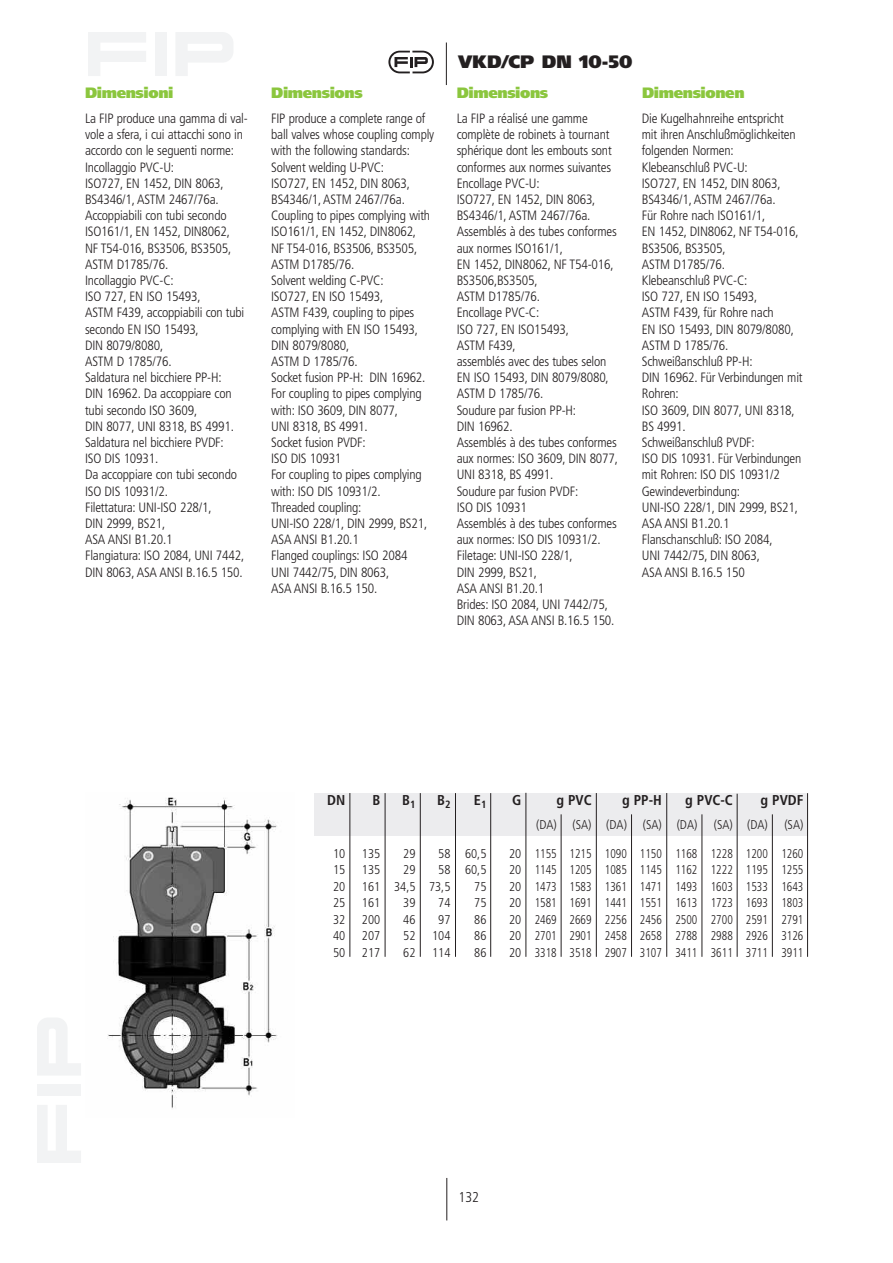
<style>
.page{position:relative;width:893px;height:1263px;background:#fff}
.page>*{position:absolute;margin:0;border:0;box-sizing:border-box;transform-origin:0 0}
.t1{font:900 18px "Frutiger LT Std";color:#231f20}
.t2{font:900 15px "Frutiger LT Std";letter-spacing:-.025em;color:#8bc63e}
.t3{font:700 condensed 14.25px "Frutiger LT Std";color:#231f20}
.t4{font:300 condensed 14.25px "Frutiger LT Std";color:#231f20}
.t5{font:300 condensed 13.5px/16.2px "Frutiger LT Std";letter-spacing:-.015em;color:#231f20}
.t6{font:300 condensed 12.75px/16.5px "Frutiger LT Std";color:#231f20;text-align:justify;scale:.9 1}
.t7{font:300 condensed 12.75px/16.5px "Frutiger LT Std";color:#231f20;text-align:justify}
</style>
<div class="page">
<hr style="left:446px;top:1178px;width:1px;height:42px;background:#231f20">
<hr style="left:446px;top:43px;width:1px;height:42px;background:#231f20">
<svg style="left:388px;top:51px;width:46px;height:22px"></svg>
<svg style="left:88px;top:32px;width:58px;height:44px"></svg>
<div style="left:155px;top:32px;width:12px;height:44px;background:#f2f3f4"></div>
<svg style="left:176px;top:32px;width:57px;height:44px"></svg>
<svg style="left:37px;top:1105px;width:44px;height:58px"></svg>
<div style="left:37px;top:1084px;width:44px;height:12px;background:#f2f3f4"></div>
<svg style="left:37px;top:1018px;width:44px;height:57px"></svg>
<img style="left:107px;top:797px;width:171px;height:312px">
<div style="left:314px;top:793px;width:493px;height:42px;background:#ececee"></div>
<hr style="left:349px;top:793px;width:1px;height:164px;background:#231f20">
<hr style="left:525px;top:793px;width:1px;height:164px;background:#231f20">
<hr style="left:561px;top:814px;width:1px;height:143px;background:#231f20">
<hr style="left:631px;top:814px;width:1px;height:143px;background:#231f20">
<hr style="left:702px;top:814px;width:1px;height:143px;background:#231f20">
<hr style="left:807px;top:793px;width:1px;height:164px;background:#231f20">
<hr style="left:490px;top:793px;width:1px;height:164px;background:#231f20">
<hr style="left:420px;top:793px;width:1px;height:164px;background:#231f20">
<hr style="left:385px;top:793px;width:1px;height:164px;background:#231f20">
<hr style="left:455px;top:793px;width:1px;height:164px;background:#231f20">
<hr style="left:666px;top:793px;width:1px;height:164px;background:#231f20">
<hr style="left:596px;top:793px;width:1px;height:164px;background:#231f20">
<hr style="left:737px;top:794px;width:1px;height:163px;background:#231f20">
<hr style="left:772px;top:814px;width:1px;height:143px;background:#231f20">
<h1 class="t1" style="left:458px;top:55px;width:176px">VKD/CP DN 10-50</h1>
<p class="t2" style="left:85px;top:87px;width:90px">Dimensioni</p>
<p class="t2" style="left:271px;top:87px;width:93px">Dimensions</p>
<p class="t2" style="left:457px;top:87px;width:93px">Dimensions</p>
<p class="t2" style="left:642px;top:87px;width:104px">Dimensionen</p>
<p class="t5" style="left:85px;top:111px;width:164px">La FIP produce una gamma di val&shy;vole a sfera, i cui attacchi sono in accordo con le seguenti norme:<br>Incollaggio PVC-U:<br>ISO727, EN 1452, DIN 8063,<br>BS4346/1, ASTM 2467/76a.<br>Accoppiabili con tubi secondo<br>ISO161/1, EN 1452, DIN8062,<br>NF T54-016, BS3506, BS3505,<br>ASTM D1785/76.<br>Incollaggio PVC-C:<br>ISO 727, EN ISO 15493,<br>ASTM F439, accoppiabili con tubi secondo EN ISO 15493,<br>DIN 8079/8080,<br>ASTM D 1785/76.<br>Saldatura nel bicchiere PP-H:<br>DIN 16962. Da accoppiare con tubi secondo ISO 3609,<br>DIN 8077, UNI 8318, BS 4991.<br>Saldatura nel bicchiere PVDF:<br>ISO DIS 10931.<br>Da accoppiare con tubi secondo<br>ISO DIS 10931/2.<br>Filettatura: UNI-ISO 228/1,<br>DIN 2999, BS21,<br>ASA ANSI B1.20.1<br>Flangiatura: ISO 2084, UNI 7442,<br>DIN 8063, ASA ANSI B.16.5 150.</p>
<p class="t5" style="left:271px;top:111px;width:165px">FIP produce a complete range of ball valves whose coupling comply with the following standards:<br>Solvent welding U-PVC:<br>ISO727, EN 1452, DIN 8063,<br>BS4346/1, ASTM 2467/76a.<br>Coupling to pipes complying with<br>ISO161/1, EN 1452, DIN8062,<br>NF T54-016, BS3506, BS3505,<br>ASTM D1785/76.<br>Solvent welding C-PVC:<br>ISO727, EN ISO 15493,<br>ASTM F439, coupling to pipes complying with EN ISO 15493,<br>DIN 8079/8080,<br>ASTM D 1785/76.<br>Socket fusion PP-H: DIN 16962.<br>For coupling to pipes complying with: ISO 3609, DIN 8077,<br>UNI 8318, BS 4991.<br>Socket fusion PVDF:<br>ISO DIS 10931<br>For coupling to pipes complying with: ISO DIS 10931/2.<br>Threaded coupling:<br>UNI-ISO 228/1, DIN 2999, BS21,<br>ASA ANSI B1.20.1<br>Flanged couplings: ISO 2084<br>UNI 7442/75, DIN 8063,<br>ASA ANSI B.16.5 150.</p>
<p class="t5" style="left:457px;top:111px;width:163px">La FIP a réalisé une gamme complète de robinets à tournant sphérique dont les embouts sont conformes aux normes suivantes<br>Encollage PVC-U:<br>ISO727, EN 1452, DIN 8063,<br>BS4346/1, ASTM 2467/76a.<br>Assemblés à des tubes conformes aux normes ISO161/1,<br>EN 1452, DIN8062, NF T54-016,<br>BS3506,BS3505,<br>ASTM D1785/76.<br>Encollage PVC-C:<br>ISO 727, EN ISO15493,<br>ASTM F439,<br>assemblés avec des tubes selon<br>EN ISO 15493, DIN 8079/8080,<br>ASTM D 1785/76.<br>Soudure par fusion PP-H:<br>DIN 16962.<br>Assemblés à des tubes conformes aux normes: ISO 3609, DIN 8077,<br>UNI 8318, BS 4991.<br>Soudure par fusion PVDF:<br>ISO DIS 10931<br>Assemblés à des tubes conformes aux normes: ISO DIS 10931/2.<br>Filetage: UNI-ISO 228/1,<br>DIN 2999, BS21,<br>ASA ANSI B1.20.1<br>Brides: ISO 2084, UNI 7442/75,<br>DIN 8063, ASA ANSI B.16.5 150.</p>
<p class="t5" style="left:642px;top:111px;width:162px">Die Kugelhahnreihe entspricht<br>mit ihren Anschlußmöglichkeiten folgenden Normen:<br>Klebeanschluß PVC-U:<br>ISO727, EN 1452, DIN 8063,<br>BS4346/1, ASTM 2467/76a.<br>Für Rohre nach ISO161/1,<br>EN 1452, DIN8062, NF T54-016,<br>BS3506, BS3505,<br>ASTM D1785/76.<br>Klebeanschluß PVC-C:<br>ISO 727, EN ISO 15493,<br>ASTM F439, für Rohre nach<br>EN ISO 15493, DIN 8079/8080,<br>ASTM D 1785/76.<br>Schweißanschluß PP-H:<br>DIN 16962. Für Verbindungen mit<br>Rohren:<br>ISO 3609, DIN 8077, UNI 8318,<br>BS 4991.<br>Schweißanschluß PVDF:<br>ISO DIS 10931. Für Verbindungen mit Rohren: ISO DIS 10931/2<br>Gewindeverbindung:<br>UNI-ISO 228/1, DIN 2999, BS21,<br>ASA ANSI B1.20.1<br>Flanschanschluß: ISO 2084,<br>UNI 7442/75, DIN 8063,<br>ASA ANSI B.16.5 150</p>
<p class="t3" style="left:327px;top:795px;width:20px">DN</p>
<p class="t7" style="left:333px;top:846px;width:14px">10<br>15<br>20<br>25<br>32<br>40<br>50</p>
<p class="t3" style="left:372px;top:794px;width:9px">B</p>
<p class="t3" style="left:402px;top:794px;width:15px">B<sub>1</sub></p>
<p class="t3" style="left:437px;top:794px;width:15px">B<sub>2</sub></p>
<p class="t3" style="left:474px;top:794px;width:14px">E<sub>1</sub></p>
<p class="t7" style="left:362px;top:846px;width:20px">135<br>135<br>161<br>161<br>200<br>207<br>217</p>
<p class="t7" style="left:394px;top:846px;width:23px;text-align:right">29<br>29<br>34,5<br>39<br>46<br>52<br>62</p>
<p class="t7" style="left:429px;top:846px;width:23px;text-align:right">58<br>58<br>73,5<br>74<br>97<br>104<br>114</p>
<p class="t7" style="left:465px;top:846px;width:23px;text-align:right">60,5<br>60,5<br>75<br>75<br>86<br>86<br>86</p>
<p class="t3" style="left:512px;top:795px;width:11px">G</p>
<p class="t7" style="left:509px;top:846px;width:14px">20<br>20<br>20<br>20<br>20<br>20<br>20</p>
<p class="t3" style="left:556px;top:794px;width:37px">g PVC</p>
<p class="t7" style="left:572px;top:818px;width:21px">(SA)</p>
<p class="t6" style="left:569px;top:846px;width:26px">1215<br>1205<br>1583<br>1691<br>2669<br>2901<br>3518</p>
<p class="t7" style="left:536px;top:817px;width:22px">(DA)</p>
<p class="t6" style="left:535px;top:846px;width:26px">1155<br>1145<br>1473<br>1581<br>2469<br>2701<br>3318</p>
<p class="t3" style="left:622px;top:794px;width:41px">g PP-H</p>
<p class="t7" style="left:643px;top:818px;width:21px">(SA)</p>
<p class="t6" style="left:640px;top:846px;width:26px">1150<br>1145<br>1471<br>1551<br>2456<br>2658<br>3107</p>
<p class="t7" style="left:606px;top:818px;width:22px">(DA)</p>
<p class="t6" style="left:605px;top:846px;width:26px">1090<br>1085<br>1361<br>1441<br>2256<br>2458<br>2907</p>
<p class="t3" style="left:685px;top:794px;width:49px">g PVC-C</p>
<p class="t7" style="left:714px;top:817px;width:21px">(SA)</p>
<p class="t6" style="left:711px;top:846px;width:26px">1228<br>1222<br>1603<br>1723<br>2700<br>2988<br>3611</p>
<p class="t7" style="left:677px;top:817px;width:22px">(DA)</p>
<p class="t6" style="left:675px;top:846px;width:26px">1168<br>1162<br>1493<br>1613<br>2500<br>2788<br>3411</p>
<p class="t3" style="left:761px;top:794px;width:44px">g PVDF</p>
<p class="t7" style="left:784px;top:817px;width:21px">(SA)</p>
<p class="t6" style="left:781px;top:846px;width:26px">1260<br>1255<br>1643<br>1803<br>2791<br>3126<br>3911</p>
<p class="t7" style="left:747px;top:817px;width:22px">(DA)</p>
<p class="t6" style="left:746px;top:846px;width:26px">1200<br>1195<br>1533<br>1693<br>2591<br>2926<br>3711</p>
<p class="t4" style="left:459px;top:1191px;width:22px">132</p>
</div>
